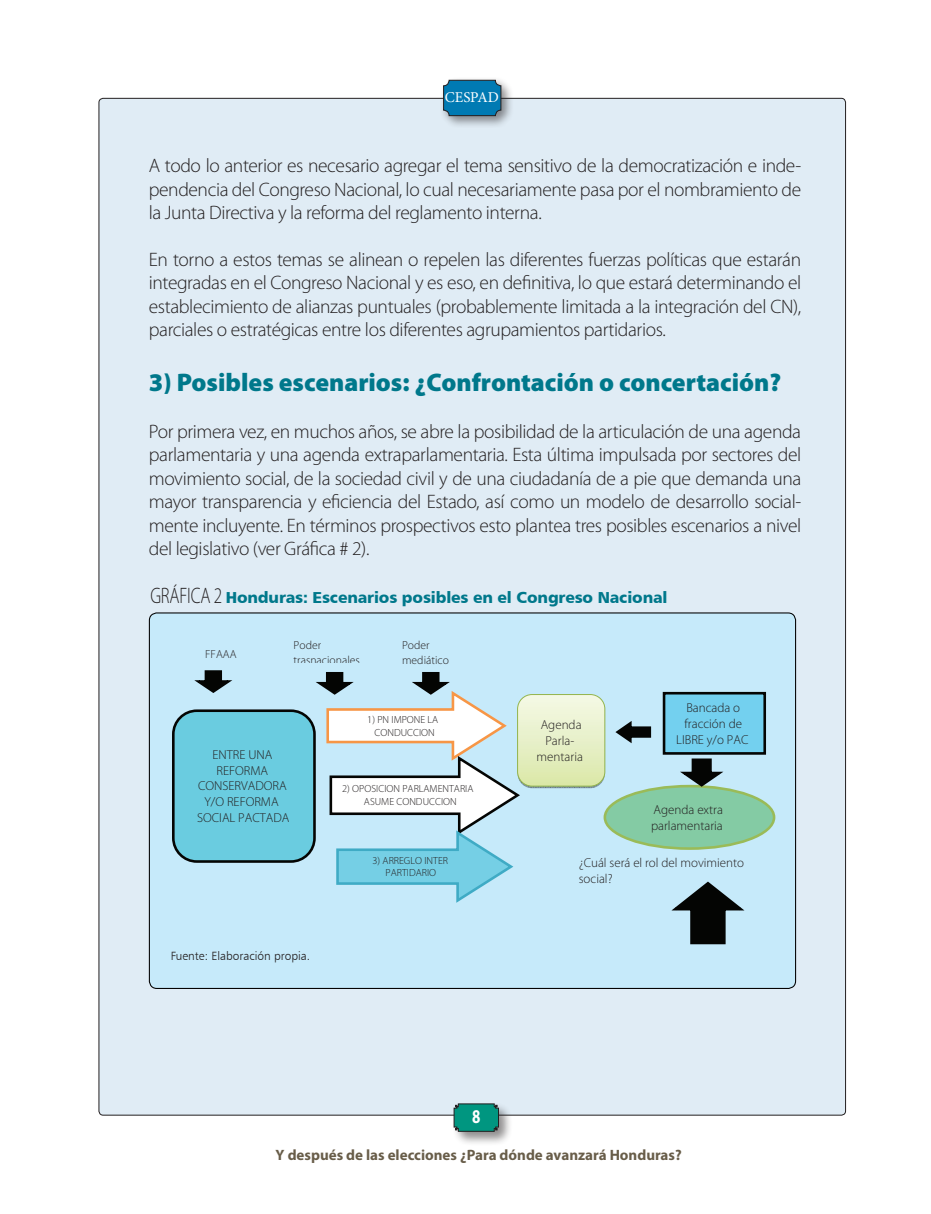
<style>
.page{position:relative;width:931px;height:1214px;background:#fff}
.page>*{position:absolute;margin:0;border:0;box-sizing:border-box;transform-origin:0 0}
.Texto{font:900 25.5px "Myriad Pro";color:#00788b}
.Texto-2{font:300 19.5px/23.4px "Myriad Pro";letter-spacing:-.02em;color:#231f20;text-align:justify}
.t1{font:700 19.5px "Myriad Pro";color:#fff;scale:.77 1}
.Texto-3{font:15.9px "Humanist 777 BT Black B";letter-spacing:-.01em;color:#00788b}
.t2{font:700 15px "Myriad Pro";color:#685d49}
.t3{font:15px "Minion Pro";color:#fff}
.t4{font:300 13.05px/15.9px "Myriad Pro";color:#231f20;text-align:center}
.t5{font:12px "Humanist 777 BT Light B";color:#231f20}
.t6{font:300 11.7px/14.2px "Myriad Pro";color:#231f20}
.t7{font:300 10.35px/12.8px "Myriad Pro";color:#231f20;text-align:center}
.s1{font-family:"Myriad Pro";font-weight:300;font-size:22.35px;color:#231f20}
</style>
<div class="page">
<div style="left:99px;top:98px;width:746px;height:1017px;background:#e0ecf5;border-radius:4px"></div>
<div style="left:452px;top:1101px;width:61px;height:45px;background:#231f20;opacity:.5"></div>
<svg style="left:454px;top:1103px;width:45px;height:28px"></svg>
<div style="left:439px;top:76px;width:75px;height:52px;background:#231f20;opacity:.5"></div>
<div style="left:443px;top:80px;width:58px;height:36px;background:#007ab3;border-radius:5px"></div>
<div style="left:443px;top:80px;width:58px;height:36px;border:1px solid #231f20;border-radius:5px"></div>
<div style="left:149px;top:613px;width:646px;height:375px;background:#c6eafa;border-radius:8px"></div>
<div style="left:173px;top:710px;width:141px;height:151px;background:#6acce0;border-radius:24px"></div>
<div style="left:172px;top:709px;width:144px;height:153px;border:3px solid #040503;border-radius:24px"></div>
<svg style="left:671px;top:881px;width:74px;height:64px"></svg>
<img style="left:525px;top:786px;width:73px;height:2px">
<img style="left:522px;top:694px;width:83px;height:92px">
<div style="left:517px;top:694px;width:88px;height:92px;border:1px solid #94b54d;border-radius:15px"></div>
<div style="left:605px;top:786px;width:169px;height:62px;background:#84cba4;border-radius:50%"></div>
<div style="left:603px;top:785px;width:172px;height:65px;border:3px solid #9abb58;border-radius:50%"></div>
<svg style="left:680px;top:758px;width:46px;height:30px"></svg>
<div style="left:664px;top:693px;width:101px;height:60px;background:#73d0ef"></div>
<div style="left:663px;top:692px;width:103px;height:62px;border:3px solid #040503"></div>
<svg style="left:615px;top:721px;width:37px;height:23px"></svg>
<svg style="left:195px;top:670px;width:38px;height:23px"></svg>
<svg style="left:316px;top:672px;width:206px;height:231px"></svg>
<p class="t3" style="left:445px;top:87px;width:55px">CESPAD</p>
<p class="Texto-2" style="left:149px;top:155px;width:654px">A todo lo anterior es necesario agregar el tema sensitivo de la democratización e inde&shy;pendencia del Congreso Nacional, lo cual necesariamente pasa por el nombramiento de la Junta Directiva y la reforma del reglamento interna.</p>
<p class="Texto-2" style="left:149px;top:248px;width:654px">En torno a estos temas se alinean o repelen las diferentes fuerzas políticas que estarán integradas en el Congreso Nacional y es eso, en definitiva, lo que estará determinando el establecimiento de alianzas puntuales (probablemente limitada a la integración del CN), parciales o estratégicas entre los diferentes agrupamientos partidarios.</p>
<p class="Texto" style="left:149px;top:368px;width:634px">3) Posibles escenarios: ¿Confrontación o concertación?</p>
<p class="Texto-2" style="left:149px;top:420px;width:654px">Por primera vez, en muchos años, se abre la posibilidad de la articulación de una agenda parlamentaria y una agenda extraparlamentaria. Esta última impulsada por sectores del movimiento social, de la sociedad civil y de una ciudadanía de a pie que demanda una mayor transparencia y eficiencia del Estado, así como un modelo de desarrollo social&shy;mente incluyente. En términos prospectivos esto plantea tres posibles escenarios a nivel del legislativo (ver Gráfica # 2).</p>
<p class="Texto-3" style="left:150px;top:586px;width:519px"><span class="s1">GRÁFICA 2</span> Honduras: Escenarios posibles en el Congreso Nacional</p>
<p class="t6" style="left:205px;top:647px;width:33px">FFAAA</p>
<p class="t6" style="left:294px;top:638px;width:68px">Poder trasnacionales</p>
<p class="t6" style="left:402px;top:638px;width:48px">Poder mediático</p>
<p class="t7" style="left:367px;top:713px;width:73px">1) PN IMPONE LA<br>CONDUCCION</p>
<p class="t4" style="left:197px;top:746px;width:94px">ENTRE UNA<br>REFORMA<br>CONSERVADORA<br>Y/O REFORMA<br>SOCIAL PACTADA</p>
<p class="t5" style="left:171px;top:949px;width:141px">Fuente: Elaboración propia.</p>
<p class="t7" style="left:342px;top:783px;width:133px">2) OPOSICION PARLAMENTARIA<br>ASUME CONDUCCION</p>
<p class="t7" style="left:372px;top:854px;width:77px">3) ARREGLO INTER<br>PARTIDARIO</p>
<p class="t4" style="left:537px;top:717px;width:48px">Agenda<br>Parla&shy;mentaria</p>
<p class="t4" style="left:676px;top:699px;width:74px">Bancada o fracción de<br>LIBRE y/o PAC</p>
<p class="t4" style="left:651px;top:801px;width:73px;text-align:left">Agenda extra parlamentaria</p>
<p class="t4" style="left:579px;top:855px;width:167px;text-align:left">¿Cuál será el rol del movimiento social?</p>
<p class="t1" style="left:472px;top:1104px;width:12px">8</p>
<p class="t2" style="left:276px;top:1145px;width:408px">Y después de las elecciones ¿Para dónde avanzará Honduras?</p>
</div>
